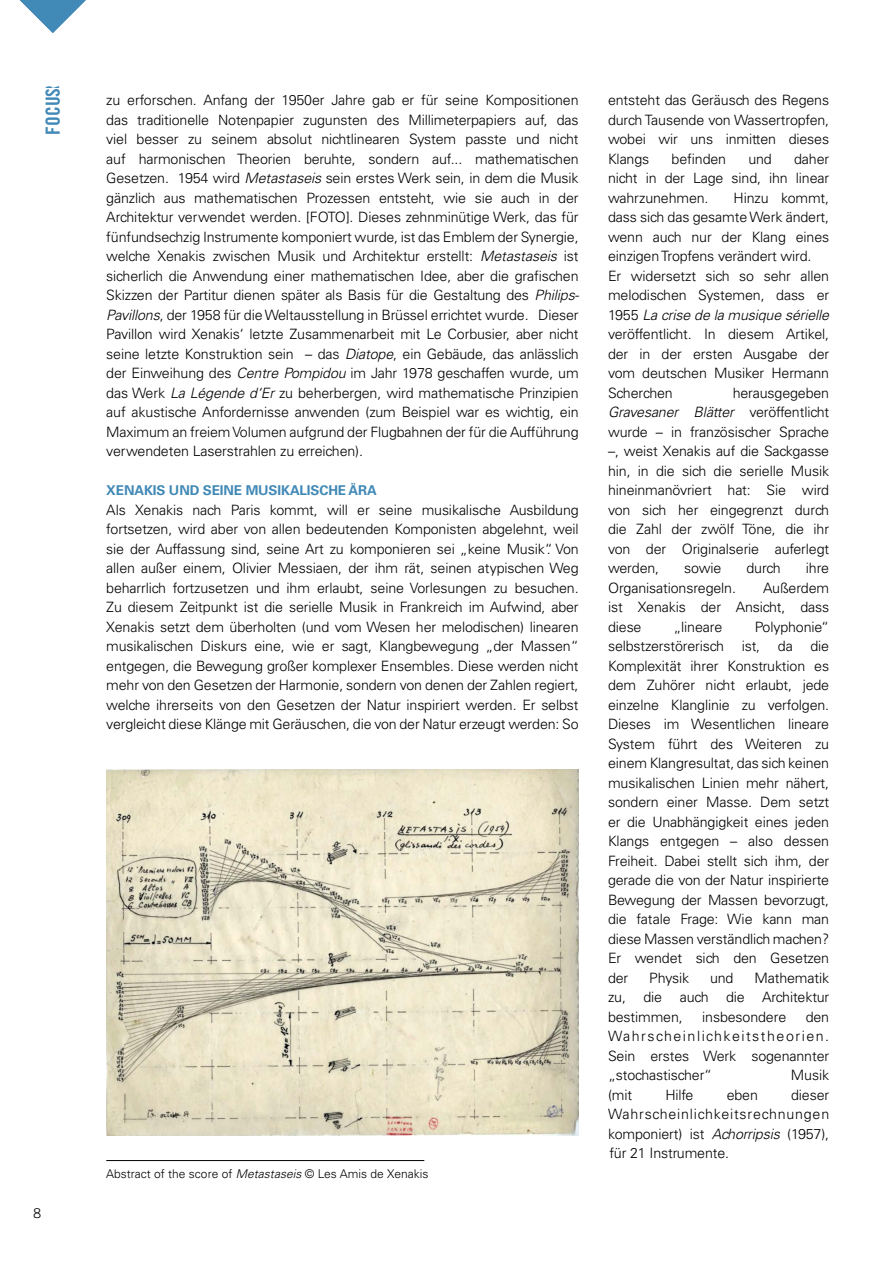
<style>
.page{position:relative;width:893px;height:1263px;background:#fff}
.page>*{position:absolute;margin:0;border:0;box-sizing:border-box;transform-origin:0 0}
.t1{font:19.5px "Trade Gothic LT Std Bd Cn 20";letter-spacing:.01em;color:#4189b6}
.t2{font:300 14.25px/19.5px "Univers LT Std";letter-spacing:-.01em;color:#000;text-align:justify}
.t3{font:700 13.5px "Univers LT Std";letter-spacing:-.01em;color:#4189b6}
.t4{font:300 13.5px "Trade Gothic LT Std";color:#000}
.t5{font:300 12px "Univers LT Std";color:#000}
.s1{font-style:italic}
</style>
<div class="page">
<svg style="left:20px;top:0;width:66px;height:33px"></svg>
<img style="left:106px;top:770px;width:472px;height:365px">
<hr style="left:106px;top:1160px;width:318px;height:1px;background:#000">
<h1 class="t1" style="left:40px;top:147px;width:63px;rotate:-90deg">DOSSIER</h1>
<h1 class="t1" style="left:41px;top:135px;width:49px;rotate:-90deg">FOCUS</h1>
<p class="t2" style="left:106px;top:90px;width:474px">zu erforschen. Anfang der 1950er Jahre gab er für seine Kompositionen das traditionelle Notenpapier zugunsten des Millimeterpapiers auf, das viel besser zu seinem absolut nichtlinearen System passte und nicht auf harmonischen Theorien beruhte, sondern auf... mathematischen Gesetzen. 1954 wird <span class="s1">Metastaseis</span> sein erstes Werk sein, in dem die Musik gänzlich aus mathematischen Prozessen entsteht, wie sie auch in der Architektur verwendet werden. [FOTO]. Dieses zehnminütige Werk, das für fünfundsechzig Instrumente komponiert wurde, ist das Emblem der Synergie, welche Xenakis zwischen Musik und Architektur erstellt: <span class="s1">Metastaseis</span> ist sicherlich die Anwendung einer mathematischen Idee, aber die grafischen Skizzen der Partitur dienen später als Basis für die Gestaltung des <span class="s1">Philips-Pavillons</span>, der 1958 für die Weltausstellung in Brüssel errichtet wurde. Dieser Pavillon wird Xenakis‘ letzte Zusammenarbeit mit Le Corbusier, aber nicht seine letzte Konstruktion sein – das <span class="s1">Diatope</span>, ein Gebäude, das anlässlich der Einweihung des <span class="s1">Centre Pompidou</span> im Jahr 1978 geschaffen wurde, um das Werk <span class="s1">La Légende d‘Er</span> zu beherbergen, wird mathematische Prinzipien auf akustische Anfordernisse anwenden (zum Beispiel war es wichtig, ein Maximum an freiem Volumen aufgrund der Flugbahnen der für die Aufführung verwendeten Laserstrahlen zu erreichen).</p>
<p class="t3" style="left:106px;top:483px;width:272px">XENAKIS UND SEINE MUSIKALISCHE ÄRA</p>
<p class="t2" style="left:106px;top:500px;width:474px">Als Xenakis nach Paris kommt, will er seine musikalische Ausbildung fortsetzen, wird aber von allen bedeutenden Komponisten abgelehnt, weil sie der Auffassung sind, seine Art zu komponieren sei „keine Musik“. Von allen außer einem, Olivier Messiaen, der ihm rät, seinen atypischen Weg beharrlich fortzusetzen und ihm erlaubt, seine Vorlesungen zu besuchen.<br>Zu diesem Zeitpunkt ist die serielle Musik in Frankreich im Aufwind, aber Xenakis setzt dem überholten (und vom Wesen her melodischen) linearen musikalischen Diskurs eine, wie er sagt, Klangbewegung „der Massen“ entgegen, die Bewegung großer komplexer Ensembles. Diese werden nicht mehr von den Gesetzen der Harmonie, sondern von denen der Zahlen regiert, welche ihrerseits von den Gesetzen der Natur inspiriert werden. Er selbst vergleicht diese Klänge mit Geräuschen, die von der Natur erzeugt werden: So</p>
<p class="t4" style="left:33px;top:1205px;width:9px">8</p>
<p class="t5" style="left:106px;top:1166px;width:324px">Abstract of the score of <span class="s1">Metastaseis</span> © Les Amis de Xenakis</p>
<p class="t2" style="left:608px;top:90px;width:223px">entsteht das Geräusch des Regens durch Tausende von Wassertropfen, wobei wir uns inmitten dieses Klangs</p>
<p class="t2" style="left:672px;top:149px;width:56px">befinden</p>
<p class="t2" style="left:748px;top:149px;width:25px">und</p>
<p class="t2" style="left:608px;top:149px;width:223px;text-indent:186px">daher nicht in der Lage sind, ihn linear wahrzunehmen.</p>
<p class="t2" style="left:608px;top:188px;width:223px;text-align:left;text-indent:125px">Hinzu kommt, dass sich das gesamte Werk ändert, wenn auch nur der Klang eines einzigen Tropfens verändert wird.<br>Er widersetzt sich so sehr allen melodischen Systemen, dass er<br>1955 <span class="s1">La crise de la musique sérielle </span>veröffentlicht. In diesem Artikel, der in der ersten Ausgabe der vom deutschen Musiker Hermann<br>Scherchen</p>
<p class="t2" style="left:608px;top:383px;width:223px;text-indent:125px">herausgegeben <span class="s1">Gravesaner Blätter</span> veröffentlicht wurde – in französischer Sprache –, weist Xenakis auf die Sackgasse hin, in die sich die serielle Musik hineinmanövriert hat: Sie wird von sich her eingegrenzt durch die Zahl der zwölf Töne, die ihr von der Originalserie auferlegt werden,</p>
<p class="t2" style="left:684px;top:558px;width:39px">sowie</p>
<p class="t2" style="left:746px;top:558px;width:36px">durch</p>
<p class="t2" style="left:806px;top:558px;width:25px">ihre</p>
<p class="t2" style="left:608px;top:578px;width:129px">Organisationsregeln.</p>
<p class="t2" style="left:608px;top:578px;width:223px;text-indent:155px">Außerdem ist Xenakis der Ansicht, dass diese</p>
<p class="t2" style="left:608px;top:617px;width:223px;text-indent:147px">Polyphonie“ selbstzerstörerisch ist, da die Komplexität ihrer Konstruktion es dem Zuhörer nicht erlaubt, jede einzelne Klanglinie zu verfolgen.<br>Dieses im Wesentlichen lineare System führt des Weiteren zu einem Klangresultat, das sich keinen musikalischen Linien mehr nähert, sondern einer Masse. Dem setzt er die Unabhängigkeit eines jeden Klangs entgegen – also dessen Freiheit. Dabei stellt sich ihm, der gerade die von der Natur inspirierte Bewegung der Massen bevorzugt, die fatale Frage: Wie kann man diese Massen verständlich machen?<br>Er wendet sich den Gesetzen der</p>
<p class="t2" style="left:673px;top:617px;width:50px">„lineare</p>
<p class="t2" style="left:649px;top:968px;width:41px">Physik</p>
<p class="t2" style="left:710px;top:968px;width:25px">und</p>
<p class="t2" style="left:608px;top:968px;width:223px;text-indent:146px">Mathematik zu, die auch die Architektur bestimmen,</p>
<p class="t2" style="left:608px;top:1007px;width:223px;text-indent:198px">den Wahrscheinlichkeitstheorien.<br>Sein erstes Werk sogenannter „stochastischer“</p>
<p class="t2" style="left:702px;top:1007px;width:85px">insbesondere</p>
<p class="t2" style="left:791px;top:1065px;width:40px">Musik</p>
<p class="t2" style="left:608px;top:1085px;width:26px">(mit</p>
<p class="t2" style="left:665px;top:1085px;width:30px">Hilfe</p>
<p class="t2" style="left:727px;top:1085px;width:33px">eben</p>
<p class="t2" style="left:608px;top:1085px;width:223px;text-indent:183px">dieser Wahrscheinlichkeitsrechnungen komponiert) ist <span class="s1">Achorripsis</span> (1957), für 21 Instrumente.</p>
</div>
